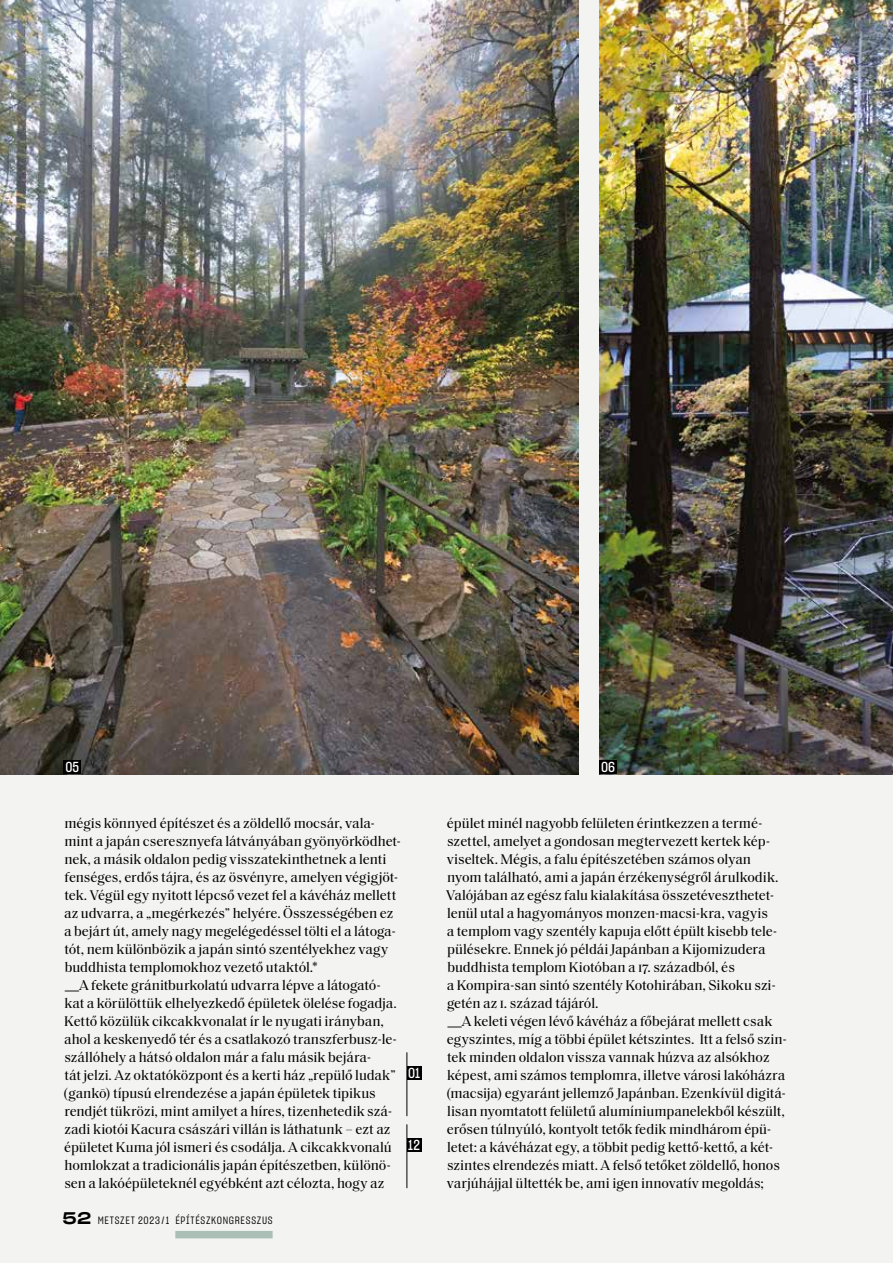
<style>
.page{position:relative;width:893px;height:1263px;background:#f3f4f1}
.page>*{position:absolute;margin:0;border:0;box-sizing:border-box;transform-origin:0 0}
.t1{font:14.25px/18px "Saol Text";letter-spacing:-.005em;color:#000}
.t2{font:14.25px "Sharp Grotesk Medium 15";color:#fff}
.t3{font:10.5px "Sharp Grotesk Book 15";letter-spacing:.065em;color:#000}
.s1{font-family:"Mid Century Sans"}
.s2{font-family:"Sharp Grotesk Medium 25";font-size:16.5px}
</style>
<div class="page">
<img style="left:0;top:0;width:578px;height:774px">
<img style="left:600px;top:0;width:293px;height:774px">
<div style="left:64px;top:760px;width:17px;height:14px;background:#000"></div>
<div style="left:600px;top:760px;width:17px;height:14px;background:#000"></div>
<hr style="left:406px;top:1052px;width:1px;height:64px;background:#000">
<div style="left:407px;top:1066px;width:14px;height:14px;background:#000"></div>
<hr style="left:406px;top:1124px;width:1px;height:64px;background:#000">
<div style="left:407px;top:1138px;width:14px;height:14px;background:#000"></div>
<div style="left:175px;top:1231px;width:98px;height:7px;background:#acbfb6"></div>
<p class="t2" style="left:65px;top:757px;width:15px">05</p>
<p class="t2" style="left:601px;top:757px;width:15px">06</p>
<p class="t1" style="left:64px;top:813px;width:339px">mégis könnyed építészet és a zöldellő mocsár, vala&shy;mint a japán cseresznyefa látványában gyönyörködhet&shy;nek, a másik oldalon pedig visszatekinthetnek a lenti fenséges, erdős tájra, és az ösvényre, amelyen végigjöt&shy;tek. Végül egy nyitott lépcső vezet fel a kávéház mellett az udvarra, a „megérkezés” helyére. Összességében ez a bejárt út, amely nagy megelégedéssel tölti el a látoga&shy;tót, nem különbözik a japán sintó szentélyekhez vagy buddhista templomokhoz vezető utaktól.*<br><span class="s1">—</span>A fekete gránitburkolatú udvarra lépve a látogató&shy;kat a körülöttük elhelyezkedő épületek ölelése fogadja.<br>Kettő közülük cikcakkvonalat ír le nyugati irányban, ahol a keskenyedő tér és a csatlakozó transzferbusz-le&shy;szállóhely a hátsó oldalon már a falu másik bejára-<br>tát jelzi. Az oktatóközpont és a kerti ház „repülő ludak” (gankō) típusú elrendezése a japán épületek tipikus rendjét tükrözi, mint amilyet a híres, tizenhetedik szá&shy;zadi kiotói Kacura császári villán is láthatunk – ezt az épületet Kuma jól ismeri és csodálja. A cikcakkvonalú homlokzat a tradicionális japán építészetben, különö&shy;sen a lakóépületeknél egyébként azt célozta, hogy az</p>
<p class="t1" style="left:446px;top:813px;width:342px">épület minél nagyobb felületen érintkezzen a termé&shy;szettel, amelyet a gondosan megtervezett kertek kép&shy;viseltek. Mégis, a falu építészetében számos olyan nyom található, ami a japán érzékenységről árulkodik.<br>Valójában az egész falu kialakítása összetéveszthetet&shy;lenül utal a hagyományos monzen-macsi-kra, vagyis<br>a templom vagy szentély kapuja előtt épült kisebb tele&shy;pülésekre. Ennek jó példái Japánban a Kijomizudera buddhista templom Kiotóban a 17. századból, és<br>a Kompira-san sintó szentély Kotohirában, Sikoku szi&shy;getén az 1. század tájáról.<br><span class="s1">—</span>A keleti végen lévő kávéház a főbejárat mellett csak egyszintes, míg a többi épület kétszintes. Itt a felső szin&shy;tek minden oldalon vissza vannak húzva az alsókhoz képest, ami számos templomra, illetve városi lakóházra (macsija) egyaránt jellemző Japánban. Ezenkívül digitá&shy;lisan nyomtatott felületű alumíniumpanelekből készült, erősen túlnyúló, kontyolt tetők fedik mindhárom épü&shy;letet: a kávéházat egy, a többit pedig kettő-kettő, a két&shy;szintes elrendezés miatt. A felső tetőket zöldellő, honos varjúhájjal ültették be, ami igen innovatív megoldás;</p>
<p class="t2" style="left:408px;top:1063px;width:13px">01</p>
<p class="t2" style="left:408px;top:1135px;width:13px">12</p>
<p class="t3" style="left:62px;top:1213px;width:212px"><span class="s2">52</span> METSZET 2023/1 ÉPÍTÉSZKONGRESSZUS</p>
</div>
